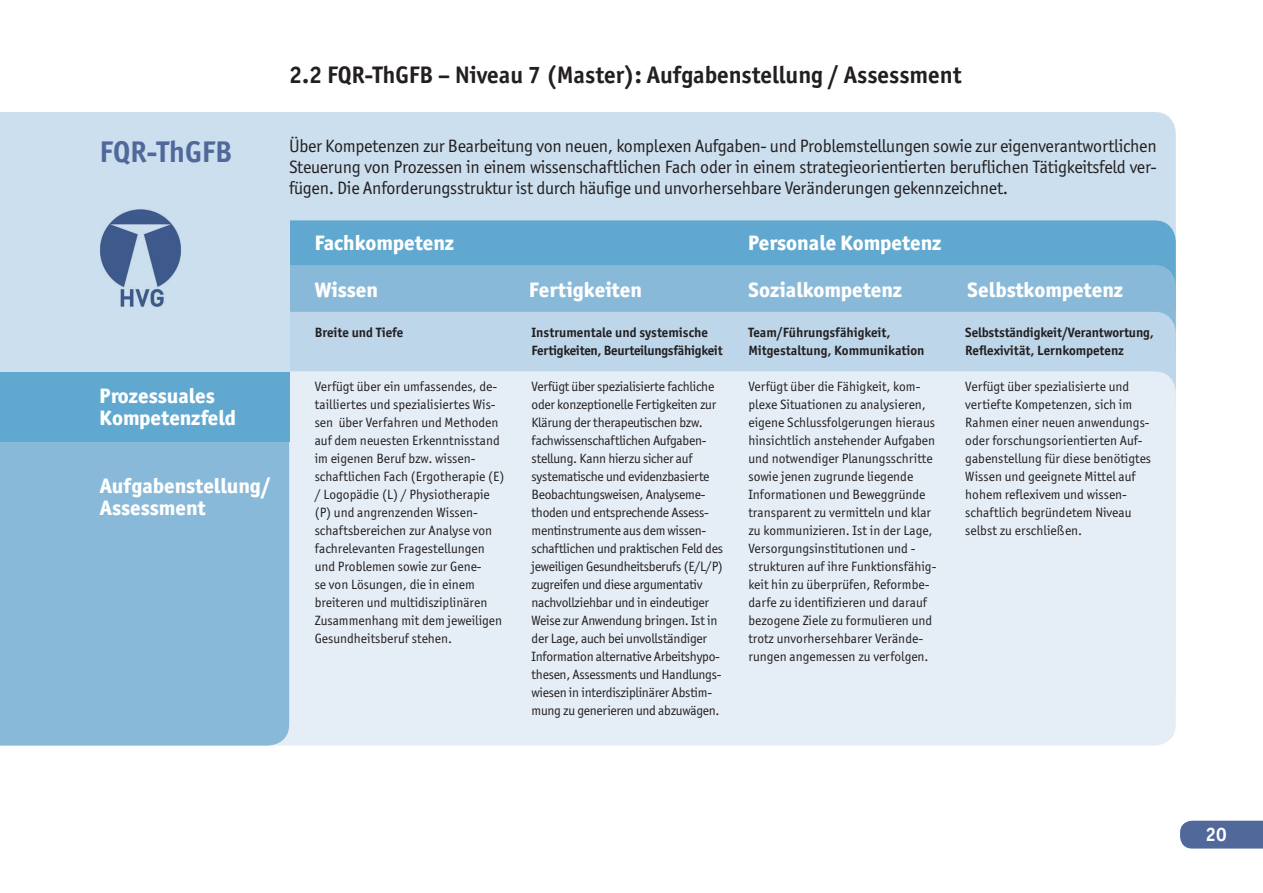
<style>
.page{position:relative;width:1263px;height:893px;background:#fff}
.page>*{position:absolute;margin:0;border:0;box-sizing:border-box;transform-origin:0 0}
.t1{font:700 30px "ITC Officina Sans";color:#50689a}
.t2{font:700 24px "ITC Officina Sans";color:#231f20}
.t3{font:800 21px/22.5px "ITC Officina Sans";color:#fff}
.t4{font:700 19.5px "ITC Officina Sans";color:#fff}
.t5{font:18px/21px "ITC Officina Sans";letter-spacing:-.015em;color:#231f20;text-align:justify}
.t6{font:13.5px/18px "ITC Officina Sans";color:#231f20}
.t7{font:13.5px/18px "ITC Officina Sans";letter-spacing:-.02em;color:#231f20}
.t8{font:700 13.5px/18px "ITC Officina Sans";color:#231f20}
.t9{font:700 13.5px/18px "ITC Officina Sans";letter-spacing:-.02em;color:#231f20}
</style>
<div class="page">
<div style="left:289px;top:112px;width:887px;height:108px;background:#ccdfee"></div>
<div style="left:289px;top:220px;width:887px;height:45px;background:#60a8cf"></div>
<div style="left:289px;top:265px;width:887px;height:47px;background:#88b9d9"></div>
<div style="left:289px;top:312px;width:887px;height:59px;background:#bdd6ea"></div>
<div style="left:289px;top:371px;width:887px;height:375px;background:#e5eef6"></div>
<div style="left:0;top:441px;width:289px;height:305px;background:#88b9d9"></div>
<div style="left:0;top:371px;width:289px;height:70px;background:#60a8cf"></div>
<div style="left:0;top:112px;width:289px;height:259px;background:#ccdfee"></div>
<img style="left:100px;top:209px;width:81px;height:98px">
<div style="left:1180px;top:821px;width:83px;height:27px;background:#50689a"></div>
<h2 class="t2" style="left:289px;top:60px;width:674px">2.2 FQR-ThGFB – Niveau 7 (Master): Aufgabenstellung / Assessment</h2>
<h1 class="t1" style="left:100px;top:133px;width:134px">FQR-ThGFB</h1>
<h3 class="t3" style="left:100px;top:384px;width:138px">Prozessuales<br>Kompetenzfeld</h3>
<h3 class="t3" style="left:100px;top:474px;width:172px">Aufgabenstellung/<br>Assessment</h3>
<p class="t5" style="left:289px;top:136px;width:869px">Über Kompetenzen zur Bearbeitung von neuen, komplexen Aufgaben- und Problemstellungen sowie zur eigenverantwortlichen Steuerung von Prozessen in einem wissenschaftlichen Fach oder in einem strategieorientierten beruflichen Tätigkeitsfeld ver&shy;fügen. Die Anforderungsstruktur ist durch häufige und unvorhersehbare Veränderungen gekennzeichnet.</p>
<h3 class="t3" style="left:315px;top:231px;width:141px">Fachkompetenz</h3>
<h3 class="t3" style="left:748px;top:231px;width:195px">Personale Kompetenz</h3>
<h3 class="t3" style="left:315px;top:278px;width:65px">Wissen</h3>
<h3 class="t3" style="left:529px;top:278px;width:114px">Fertigkeiten</h3>
<h3 class="t3" style="left:748px;top:278px;width:155px">Sozialkompetenz</h3>
<h3 class="t3" style="left:967px;top:278px;width:157px">Selbstkompetenz</h3>
<p class="t8" style="left:315px;top:323px;width:90px">Breite und Tiefe</p>
<p class="t6" style="left:315px;top:377px;width:191px">Verfügt über ein umfassendes, de&shy;tailliertes und spezialisiertes Wis&shy;sen über Verfahren und Methoden auf dem neuesten Erkenntnisstand im eigenen Beruf bzw. wissen&shy;schaftlichen Fach (Ergotherapie (E) / Logopädie (L) / Physiotherapie (P) und angrenzenden Wissen&shy;schaftsbereichen zur Analyse von fachrelevanten Fragestellungen und Problemen sowie zur Gene-<br>se von Lösungen, die in einem breiteren und multidisziplinären<br>Zusammenhang mit dem jeweiligen<br>Gesundheitsberuf stehen.</p>
<p class="t9" style="left:531px;top:324px;width:193px">Instrumentale und systemische<br>Fertigkeiten, Beurteilungsfähigkeit</p>
<p class="t7" style="left:531px;top:378px;width:193px">Verfügt über spezialisierte fachliche oder konzeptionelle Fertigkeiten zur Klärung der therapeutischen bzw. fachwissenschaftlichen Aufgaben&shy;stellung. Kann hierzu sicher auf systematische und evidenzbasierte Beobachtungsweisen, Analyseme&shy;thoden und entsprechende Assess&shy;mentinstrumente aus dem wissen&shy;schaftlichen und praktischen Feld des jeweiligen Gesundheitsberufs (E/L/P) zugreifen und diese argumentativ nachvollziehbar und in eindeutiger Weise zur Anwendung bringen. Ist in der Lage, auch bei unvollständiger Information alternative Arbeitshypo&shy;thesen, Assessments und Handlungs&shy;wiesen in interdisziplinärer Abstim&shy;mung zu generieren und abzuwägen.</p>
<p class="t8" style="left:748px;top:324px;width:178px">Team/Führungsfähigkeit,<br>Mitgestaltung, Kommunikation</p>
<p class="t6" style="left:748px;top:378px;width:190px">Verfügt über die Fähigkeit, kom&shy;plexe Situationen zu analysieren, eigene Schlussfolgerungen hieraus hinsichtlich anstehender Aufgaben und notwendiger Planungsschritte sowie jenen zugrunde liegende Informationen und Beweggründe transparent zu vermitteln und klar zu kommunizieren. Ist in der Lage, Versorgungsinstitutionen und - strukturen auf ihre Funktionsfähig&shy;keit hin zu überprüfen, Reformbe&shy;darfe zu identifizieren und darauf bezogene Ziele zu formulieren und trotz unvorhersehbarer Verände&shy;rungen angemessen zu verfolgen.</p>
<p class="t8" style="left:965px;top:323px;width:190px">Selbstständigkeit/Verantwortung,<br>Reflexivität, Lernkompetenz</p>
<p class="t6" style="left:965px;top:378px;width:187px">Verfügt über spezialisierte und vertiefte Kompetenzen, sich im<br>Rahmen einer neuen anwendungs&shy;oder forschungsorientierten Auf&shy;gabenstellung für diese benötigtes<br>Wissen und geeignete Mittel auf hohem reflexivem und wissen&shy;schaftlich begründetem Niveau selbst zu erschließen.</p>
<h3 class="t4" style="left:1205px;top:822px;width:22px">20</h3>
</div>
